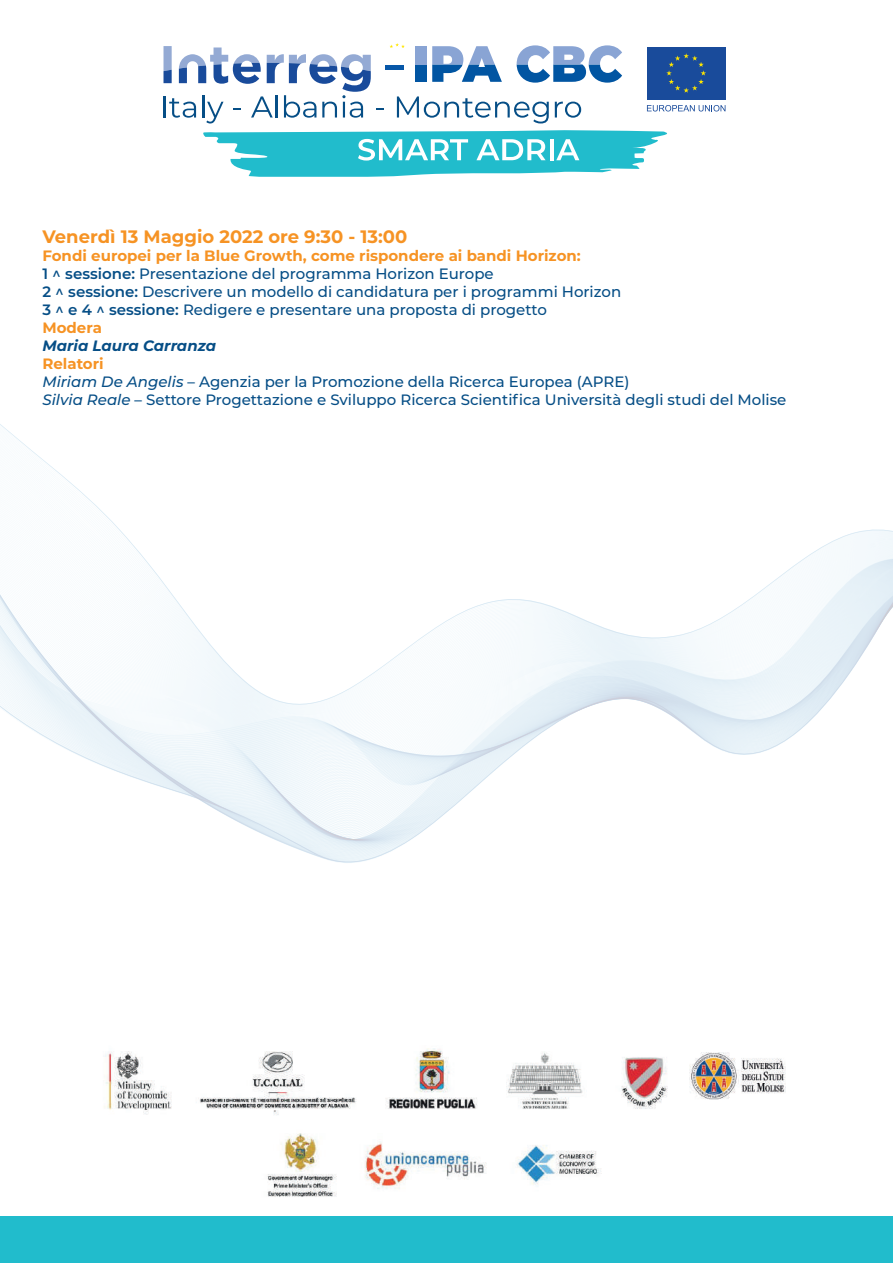
<style>
.page{position:relative;width:893px;height:1263px;background:#fff}
.page>*{position:absolute;margin:0;border:0;box-sizing:border-box;transform-origin:0 0}
.t1{font:700 18px "Montserrat";color:#f69324}
.t2{font:500 15px/18px "Montserrat";color:#064e86}
.t3{font:italic 700 15px "Montserrat";color:#064e86}
.s1{font-weight:700;color:#f69324}
.s2{font-weight:600}
.s3{font-style:italic}
</style>
<div class="page">
<svg style="left:0;top:424px;width:893px;height:281px"></svg>
<img style="left:105px;top:1048px;width:563px;height:67px">
<img style="left:246px;top:1110px;width:405px;height:107px">
<img style="left:689px;top:1052px;width:96px;height:47px">
<div style="left:647px;top:47px;width:78px;height:52px;background:#194b9b"></div>
<svg style="left:666px;top:53px;width:40px;height:40px"></svg>
<svg style="left:647px;top:105px;width:78px;height:6px"></svg>
<svg style="left:163px;top:43px;width:459px;height:80px"></svg>
<svg style="left:203px;top:130px;width:464px;height:47px"></svg>
<div style="left:385px;top:65px;width:18px;height:5px;background:#0757a8"></div>
<div style="left:0;top:1217px;width:893px;height:46px;background:#21bccc"></div>
<p class="t1" style="left:42px;top:224px;width:366px">Venerdì 13 Maggio 2022 ore 9:30 - 13:00</p>
<p class="t2" style="left:42px;top:246px;width:580px"><span class="s1">Fondi europei per la Blue Growth, come rispondere ai bandi Horizon:<br></span><span class="s2">1 ^ sessione:</span> Presentazione del programma Horizon Europe<br><span class="s2">2 ^ sessione:</span> Descrivere un modello di candidatura per i programmi Horizon <span class="s2">3 ^ e 4 ^ sessione:</span> Redigere e presentare una proposta di progetto<br><span class="s1">Modera</span></p>
<p class="t3" style="left:42px;top:335px;width:175px">Maria Laura Carranza</p>
<p class="t2" style="left:42px;top:354px;width:745px"><span class="s1">Relatori<br></span><span class="s3">Miriam De Angelis</span> – Agenzia per la Promozione della Ricerca Europea (APRE)<br><span class="s3">Silvia Reale</span> – Settore Progettazione e Sviluppo Ricerca Scientifica Università degli studi del Molise</p>
</div>
